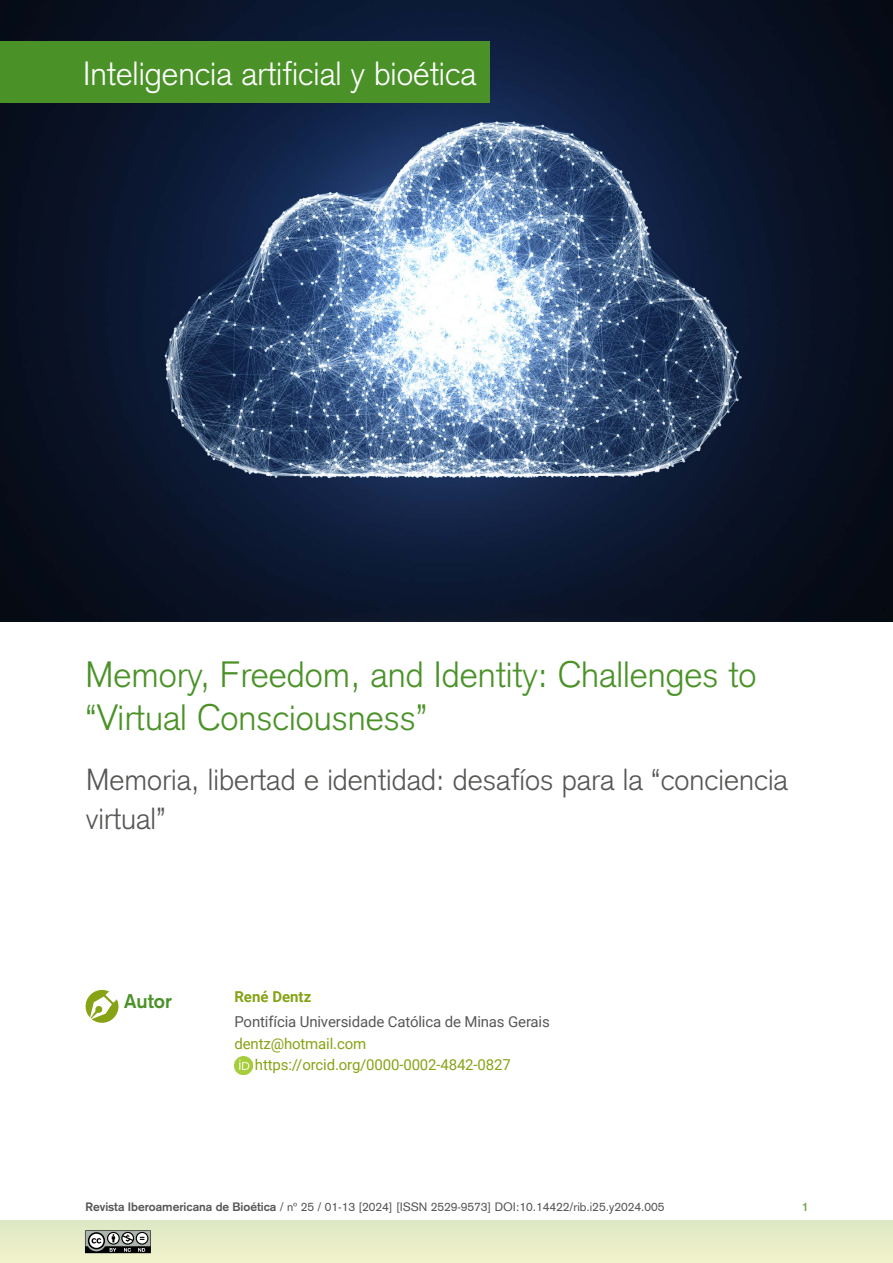
<style>
.page{position:relative;width:893px;height:1263px;background:#fff}
.page>*{position:absolute;margin:0;border:0;box-sizing:border-box;transform-origin:0 0}
.t1{font:300 36px/43.2px "Akzidenz Grotesk";color:#4a9228}
.t2{font:300 33px "Akzidenz Grotesk";color:#fff}
.t3{font:300 30px/39px "Akzidenz Grotesk";color:#575756}
.t4{font:700 19.5px "Akzidenz Grotesk";color:#4a9228}
.t5{font:15px/21px "Roboto";letter-spacing:-.01em;color:#86a315}
.t6{font:15px "Roboto";letter-spacing:-.01em;color:#575756}
.t7{font:700 15px "Roboto";color:#86a315}
.t8{font:12px "Akzidenz Grotesk";color:#575756}
.t9{font:700 12px "Akzidenz Grotesk";color:#74a54c}
.s1{font-weight:700}
</style>
<div class="page">
<div style="left:0;top:1220px;width:893px;height:43px;background:#e7edc8"></div>
<img style="left:0;top:0;width:893px;height:621px">
<img style="left:234px;top:1056px;width:18px;height:18px">
<div style="left:86px;top:990px;width:32px;height:33px;background:#86a315;border-radius:50%"></div>
<svg style="left:90px;top:991px;width:28px;height:29px"></svg>
<svg style="left:85px;top:1230px;width:66px;height:23px;background:#737573"></svg>
<div style="left:0;top:41px;width:489px;height:62px;background:#4a9228"></div>
<h2 class="t2" style="left:83px;top:54px;width:395px">Inteligencia artificial y bioética</h2>
<h1 class="t1" style="left:86px;top:653px;width:672px">Memory, Freedom, and Identity: Challenges to “Virtual Consciousness”</h1>
<h3 class="t3" style="left:86px;top:761px;width:703px">Memoria, libertad e identidad: desafíos para la “conciencia virtual”</h3>
<h3 class="t4" style="left:124px;top:990px;width:49px">Autor</h3>
<p class="t7" style="left:234px;top:986px;width:78px">René Dentz</p>
<p class="t6" style="left:234px;top:1012px;width:317px">Pontifícia Universidade Católica de Minas Gerais</p>
<p class="t5" style="left:255px;top:1032px;width:257px;text-indent:-21px">dentz@hotmail.com https://orcid.org/0000-0002-4842-0827</p>
<p class="t8" style="left:86px;top:1199px;width:580px"><span class="s1">Revista Iberoamericana de Bioética</span> / nº 25 / 01-13 [2024] [ISSN 2529-9573] DOI:10.14422/rib.i25.y2024.005</p>
<p class="t9" style="left:802px;top:1199px;width:8px">1</p>
</div>
